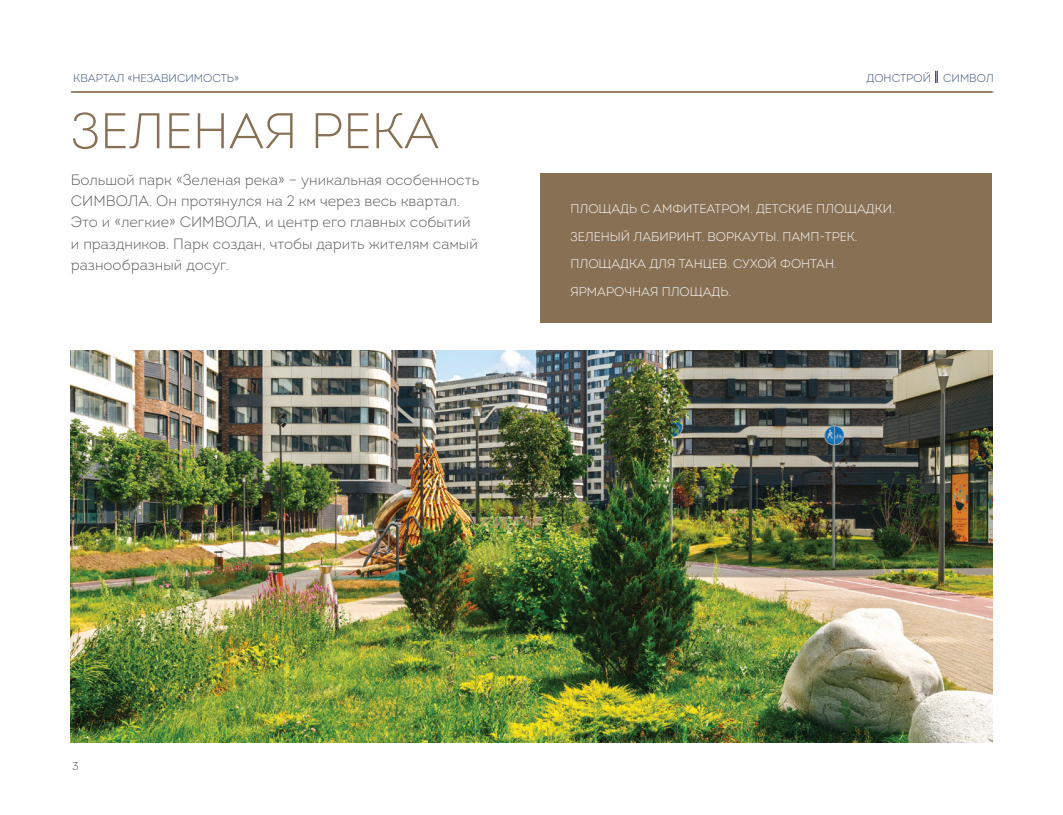
<style>
.page{position:relative;width:1063px;height:815px;background:#fff}
.page>*{position:absolute;margin:0;border:0;box-sizing:border-box;transform-origin:0 0}
.t1{font:300 50px "Intro";color:#887054}
.t2{font:300 15px/21.2px "Intro";color:#58595b}
.t3{font:300 12.5px "Intro";color:#fff}
.t4{font:300 11.25px "Intro";color:#354c73}
</style>
<div class="page">
<hr style="left:72px;top:92px;width:922px;height:1px;background:#887054">
<hr style="left:71px;top:92px;width:921px;height:1px;background:#887054">
<svg style="left:935px;top:71px;width:3px;height:12px"></svg>
<img style="left:71px;top:351px;width:921px;height:391px">
<div style="left:540px;top:174px;width:452px;height:149px;background:#887054"></div>
<p class="t4" style="left:73px;top:71px;width:168px">КВАРТАЛ «НЕЗАВИСИМОСТЬ»</p>
<p class="t4" style="left:867px;top:71px;width:129px">ДОНСТРОЙ СИМВОЛ</p>
<h1 class="t1" style="left:71px;top:100px;width:370px">ЗЕЛЕНАЯ РЕКА</h1>
<p class="t2" style="left:71px;top:169px;width:410px">Большой парк «Зеленая река» – уникальная особенность СИМВОЛА. Он протянулся на 2 км через весь квартал.<br>Это и «легкие» СИМВОЛА, и центр его главных событий и праздников. Парк создан, чтобы дарить жителям самый разнообразный досуг.</p>
<p class="t3" style="left:570px;top:201px;width:326px">ПЛОЩАДЬ С АМФИТЕАТРОМ. ДЕТСКИЕ ПЛОЩАДКИ.</p>
<p class="t3" style="left:570px;top:229px;width:289px">ЗЕЛЕНЫЙ ЛАБИРИНТ. ВОРКАУТЫ. ПАМП-ТРЕК.</p>
<p class="t3" style="left:570px;top:256px;width:268px">ПЛОЩАДКА ДЛЯ ТАНЦЕВ. СУХОЙ ФОНТАН.</p>
<p class="t3" style="left:570px;top:284px;width:162px">ЯРМАРОЧНАЯ ПЛОЩАДЬ.</p>
<p class="t4" style="left:72px;top:759px;width:8px">3</p>
</div>
